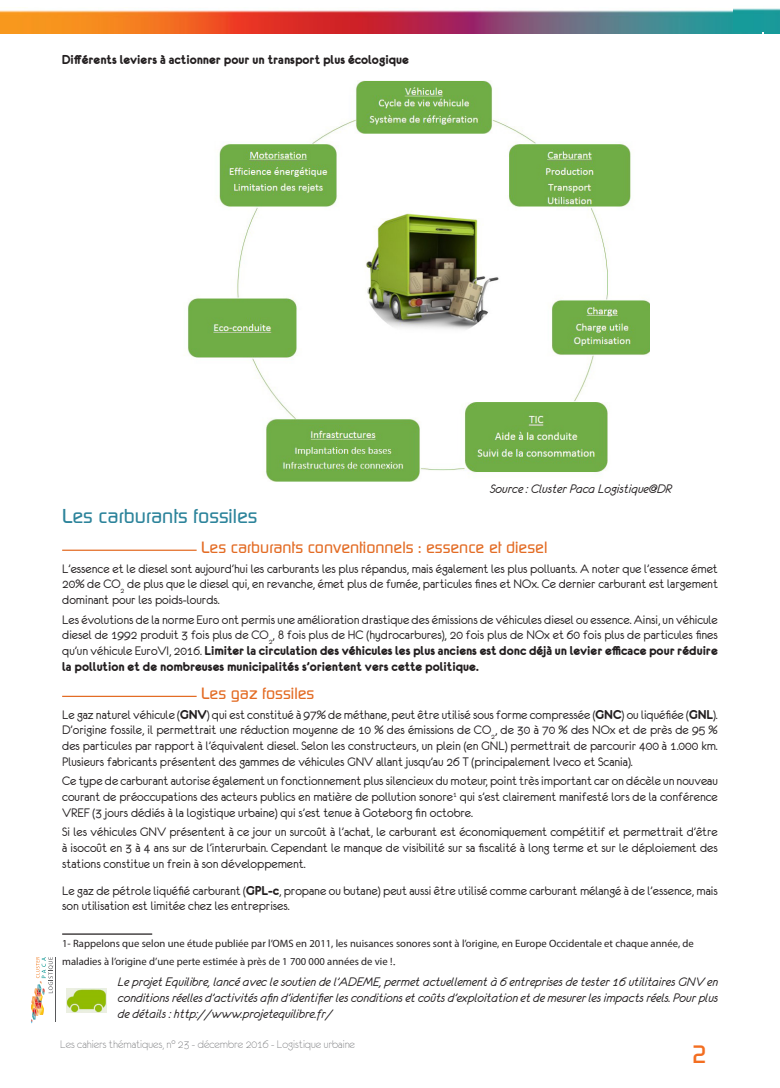
<style>
.page{position:relative;width:780px;height:1088px;background:#fff}
.page>*{position:absolute;margin:0;border:0;box-sizing:border-box;transform-origin:0 0}
.titre_2dans_encadre{font:500 25px "Continuum";color:#f36e21}
.t1{font:500 20px "Continuum";color:#2d849b}
.titre_2{font:500 16.25px "Continuum";color:#e36c25}
.Texte{font:13.75px/15.9px "Eurofurenceregular";color:#231f20;text-align:justify}
.sous-titre_3_gras{font:13.75px/15.8px "Eurofurenceitalic";color:#231f20;text-align:justify}
.Texte-2{font:13.75px "Eurofurencebold";color:#231f20}
.Style_de_DATE_GRIS{font:12.5px "Eurofurencelight";color:#6c6d70}
.note_de_bas_de_page{font:10.62px/18px "Myriad Pro";color:#231f20}
.s1{font-family:"Eurofurencebold"}
.s2{font-family:"Times New Roman";font-size:15px}
</style>
<div class="page">
<hr style="left:55px;top:957px;width:1px;height:65px;background:#57585a">
<svg style="left:31px;top:957px;width:22px;height:67px"></svg>
<img style="left:0;top:8px;width:761px;height:25px">
<img style="left:764px;top:32px;width:16px;height:1px">
<img style="left:734px;top:8px;width:46px;height:24px">
<hr style="left:62px;top:550px;width:135px;height:1px;background:#e36c25">
<hr style="left:62px;top:696px;width:135px;height:1px;background:#e36c25">
<hr style="left:62px;top:933px;width:90px;height:2px;background:#231f20">
<img style="left:188px;top:80px;width:461px;height:402px">
<img style="left:66px;top:988px;width:40px;height:24px">
<p class="Texte-2" style="left:62px;top:52px;width:348px">Différents leviers à actionner pour un transport plus écologique</p>
<p class="t1" style="left:62px;top:503px;width:197px">Les carburants fossiles</p>
<p class="sous-titre_3_gras" style="left:490px;top:481px;width:183px">Source : Cluster Paca Logistique@DR</p>
<p class="titre_2" style="left:201px;top:537px;width:347px">Les carburants conventionnels : essence et diesel</p>
<p class="Texte" style="left:62px;top:560px;width:657px">L’essence et le diesel sont aujourd’hui les carburants les plus répandus, mais également les plus polluants. A noter que l’essence émet 20% de CO<sub>2</sub> de plus que le diesel qui, en revanche, émet plus de fumée, particules fines et NOx. Ce dernier carburant est largement dominant pour les poids-lourds.</p>
<p class="Texte" style="left:62px;top:611px;width:657px">Les évolutions de la norme Euro ont permis une amélioration drastique des émissions de véhicules diesel ou essence. Ainsi, un véhicule diesel de 1992 produit 3 fois plus de CO<sub>2</sub>, 8 fois plus de HC (hydrocarbures), 20 fois plus de NOx et 60 fois plus de particules fines qu’un véhicule EuroVI, 2016. <span class="s1">Limiter la circulation des véhicules les plus anciens est donc déjà un levier efficace pour réduire la pollution et de nombreuses municipalités s’orientent vers cette politique.</span></p>
<p class="titre_2" style="left:201px;top:683px;width:115px">Les gaz fossiles</p>
<p class="Texte" style="left:62px;top:706px;width:657px">Le gaz naturel véhicule (<span class="s1">GNV</span>) qui est constitué à 97% de méthane, peut être utilisé sous forme compressée (<span class="s1">GNC</span>) ou liquéfiée (<span class="s1">GNL</span>).<br>D’origine fossile, il permettrait une réduction moyenne de 10 % des émissions de CO<sub>2</sub>, de 30 à 70 % des NOx et de près de 95 % des particules par rapport à l’équivalent diesel. Selon les constructeurs, un plein (en GNL) permettrait de parcourir 400 à 1.000 km.<br>Plusieurs fabricants présentent des gammes de véhicules GNV allant jusqu’au 26 T (principalement Iveco et Scania).</p>
<p class="Texte" style="left:62px;top:773px;width:657px">Ce type de carburant autorise également un fonctionnement plus silencieux du moteur, point très important car on décèle un nouveau courant de préoccupations des acteurs publics en matière de pollution sonore<sup>1</sup> qui s’est clairement manifesté lors de la conférence VREF (3 jours dédiés à la logistique urbaine) qui s’est tenue à Goteborg fin octobre.</p>
<p class="Texte" style="left:62px;top:824px;width:657px">Si les véhicules GNV présentent à ce jour un surcoût à l’achat, le carburant est économiquement compétitif et permettrait d’être à isocoût en 3 à 4 ans sur de l’interurbain. Cependant le manque de visibilité sur sa fiscalité à long terme et sur le déploiement des stations constitue un frein à son développement.</p>
<p class="Texte" style="left:62px;top:882px;width:657px">Le gaz de pétrole liquéfié carburant (<span class="s1">GPL-c</span>, propane ou butane) peut aussi être utilisé comme carburant mélangé à de l’essence, mais son utilisation est limitée chez les entreprises.</p>
<p class="note_de_bas_de_page" style="left:62px;top:934px;width:633px">1- Rappelons que selon une étude publiée par l’OMS en 2011, les nuisances sonores sont à l’origine, en Europe Occidentale et chaque année, de maladies à l’origine d’une perte estimée à près de 1 700 000 années de vie !<span class="s2">.</span></p>
<p class="sous-titre_3_gras" style="left:118px;top:974px;width:602px">Le projet Equilibre, lancé avec le soutien de l’ADEME, permet actuellement à 6 entreprises de tester 16 utilitaires GNV en conditions réelles d’activités afin d’identifier les conditions et coûts d’exploitation et de mesurer les impacts réels. Pour plus de détails : http://www.projetequilibre.fr/</p>
<p class="Style_de_DATE_GRIS" style="left:60px;top:1038px;width:296px">Les cahiers thématiques, n° 23 - décembre 2016 - Logistique urbaine</p>
<p class="titre_2dans_encadre" style="left:691px;top:1038px;width:17px">2</p>
</div>
